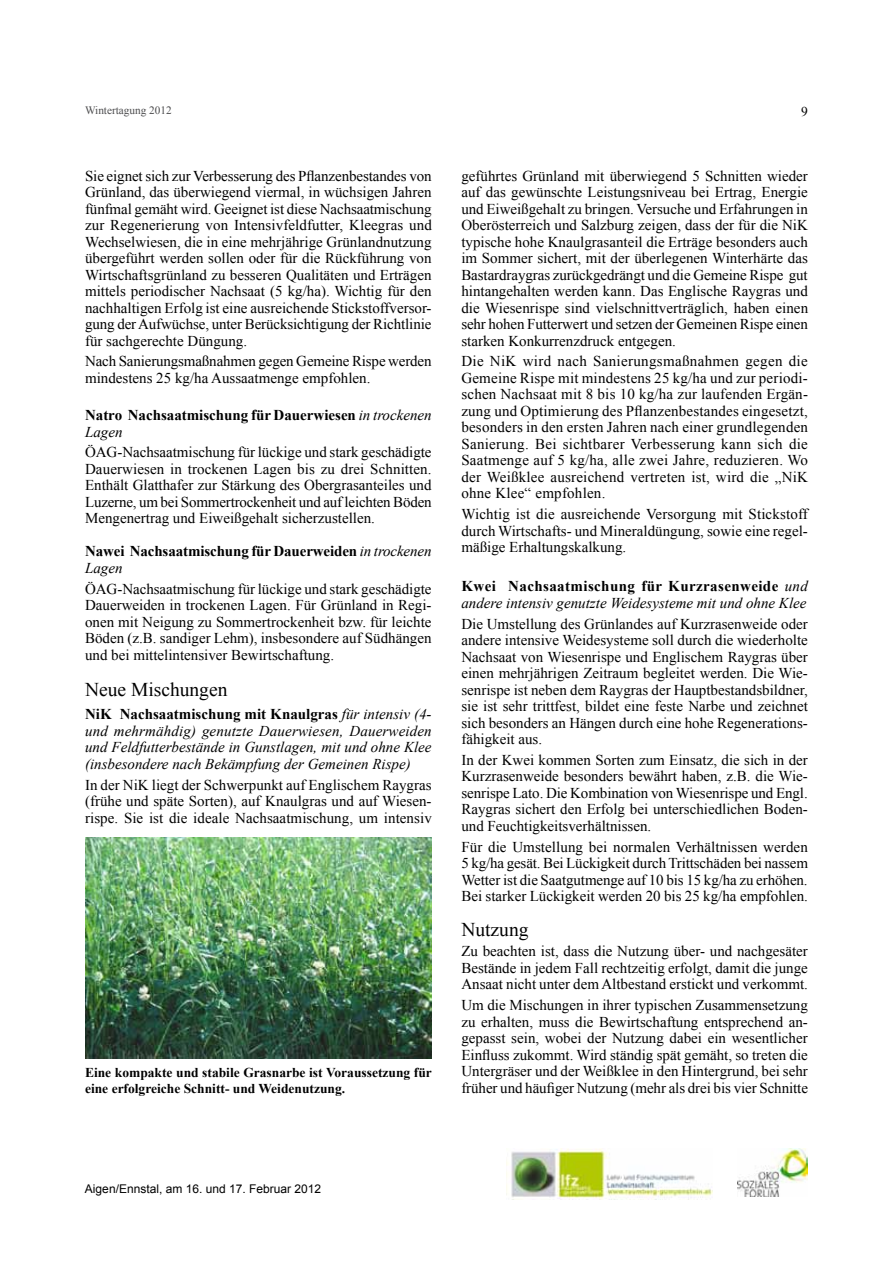
<style>
.page{position:relative;width:893px;height:1263px;background:#fff}
.page>*{position:absolute;margin:0;border:0;box-sizing:border-box;transform-origin:0 0}
.t1{font:19.5px "Times New Roman";color:#000}
.t2{font:15px/16.5px "Times New Roman";color:#000;text-align:justify}
.t3{font:italic 15px/16.5px "Times New Roman";color:#000;text-align:justify}
.t4{font:700 15px/16.5px "Times New Roman";letter-spacing:-.01em;color:#000}
.t5{font:700 13.5px/16.5px "Times New Roman";color:#000}
.t6{font:13.5px "Times New Roman";color:#000}
.t7{font:12px "Arial";color:#000}
.t8{font:11.25px "Times New Roman";color:#4b4b4d}
.s1{font-weight:400;font-style:italic}
.s2{font-weight:700;font-style:normal}
</style>
<div class="page">
<img style="left:737px;top:1149px;width:71px;height:48px">
<img style="left:507px;top:1149px;width:205px;height:50px">
<img style="left:85px;top:838px;width:347px;height:221px">
<p class="t8" style="left:85px;top:103px;width:88px">Wintertagung 2012</p>
<p class="t6" style="left:801px;top:102px;width:8px">9</p>
<p class="t2" style="left:85px;top:167px;width:348px">Sie eignet sich zur Verbesserung des Pflanzenbestandes von Grünland, das überwiegend viermal, in wüchsigen Jahren fünfmal gemäht wird. Geeignet ist diese Nachsaatmischung zur Regenerierung von Intensivfeldfutter, Kleegras und Wechselwiesen, die in eine mehrjährige Grünlandnutzung übergeführt werden sollen oder für die Rückführung von Wirtschaftsgrünland zu besseren Qualitäten und Erträgen mittels periodischer Nachsaat (5 kg/ha). Wichtig für den nachhaltigen Erfolg ist eine ausreichende Stickstoffversor&shy;gung der Aufwüchse, unter Berücksichtigung der Richtlinie für sachgerechte Düngung.</p>
<p class="t2" style="left:85px;top:353px;width:348px">Nach Sanierungsmaßnahmen gegen Gemeine Rispe werden mindestens 25 kg/ha Aussaatmenge empfohlen.</p>
<p class="t4" style="left:85px;top:406px;width:348px">Natro Nachsaatmischung für Dauerwiesen <span class="s1">in trockenen<br>Lagen</span></p>
<p class="t2" style="left:85px;top:444px;width:348px">ÖAG-Nachsaatmischung für lückige und stark geschädigte Dauerwiesen in trockenen Lagen bis zu drei Schnitten.<br>Enthält Glatthafer zur Stärkung des Obergrasanteiles und Luzerne, um bei Sommertrockenheit und auf leichten Böden Mengenertrag und Eiweißgehalt sicherzustellen.</p>
<p class="t4" style="left:85px;top:543px;width:348px">Nawei Nachsaatmischung für Dauerweiden <span class="s1">in trockenen<br>Lagen</span></p>
<p class="t2" style="left:85px;top:580px;width:348px">ÖAG-Nachsaatmischung für lückige und stark geschädigte Dauerweiden in trockenen Lagen. Für Grünland in Regi&shy;onen mit Neigung zu Sommertrockenheit bzw. für leichte Böden (z.B. sandiger Lehm), insbesondere auf Südhängen und bei mittelintensiver Bewirtschaftung.</p>
<h1 class="t1" style="left:85px;top:676px;width:144px">Neue Mischungen</h1>
<p class="t3" style="left:85px;top:706px;width:348px"><span class="s2">NiK Nachsaatmischung mit Knaulgras</span> für intensiv (4- und mehrmähdig) genutzte Dauerwiesen, Dauerweiden und Feldfutterbestände in Gunstlagen, mit und ohne Klee (insbesondere nach Bekämpfung der Gemeinen Rispe)</p>
<p class="t2" style="left:85px;top:776px;width:348px">In der NiK liegt der Schwerpunkt auf Englischem Raygras (frühe und späte Sorten), auf Knaulgras und auf Wiesen&shy;rispe. Sie ist die ideale Nachsaatmischung, um intensiv</p>
<p class="t5" style="left:85px;top:1063px;width:348px">Eine kompakte und stabile Grasnarbe ist Voraussetzung für eine erfolgreiche Schnitt- und Weidenutzung.</p>
<p class="t2" style="left:461px;top:167px;width:348px">geführtes Grünland mit überwiegend 5 Schnitten wieder auf das gewünschte Leistungsniveau bei Ertrag, Energie und Eiweißgehalt zu bringen. Versuche und Erfahrungen in Oberösterreich und Salzburg zeigen, dass der für die NiK typische hohe Knaulgrasanteil die Erträge besonders auch im Sommer sichert, mit der überlegenen Winterhärte das Bastardraygras zurückgedrängt und die Gemeine Rispe gut hintangehalten werden kann. Das Englische Raygras und die Wiesenrispe sind vielschnittverträglich, haben einen sehr hohen Futterwert und setzen der Gemeinen Rispe einen starken Konkurrenzdruck entgegen.</p>
<p class="t2" style="left:461px;top:353px;width:348px">Die NiK wird nach Sanierungsmaßnahmen gegen die Gemeine Rispe mit mindestens 25 kg/ha und zur periodi&shy;schen Nachsaat mit 8 bis 10 kg/ha zur laufenden Ergän&shy;zung und Optimierung des Pflanzenbestandes eingesetzt, besonders in den ersten Jahren nach einer grundlegenden Sanierung. Bei sichtbarer Verbesserung kann sich die Saatmenge auf 5 kg/ha, alle zwei Jahre, reduzieren. Wo der Weißklee ausreichend vertreten ist, wird die „NiK ohne Klee“ empfohlen.</p>
<p class="t2" style="left:461px;top:505px;width:348px">Wichtig ist die ausreichende Versorgung mit Stickstoff durch Wirtschafts- und Mineraldüngung, sowie eine regel&shy;mäßige Erhaltungskalkung.</p>
<p class="t3" style="left:461px;top:578px;width:348px"><span class="s2">Kwei Nachsaatmischung für Kurzrasenweide</span> und andere intensiv genutzte Weidesysteme mit und ohne Klee</p>
<p class="t2" style="left:461px;top:615px;width:348px">Die Umstellung des Grünlandes auf Kurzrasenweide oder andere intensive Weidesysteme soll durch die wiederholte Nachsaat von Wiesenrispe und Englischem Raygras über einen mehrjährigen Zeitraum begleitet werden. Die Wie&shy;senrispe ist neben dem Raygras der Hauptbestandsbildner, sie ist sehr trittfest, bildet eine feste Narbe und zeichnet sich besonders an Hängen durch eine hohe Regenerations&shy;fähigkeit aus.</p>
<p class="t2" style="left:461px;top:751px;width:348px">In der Kwei kommen Sorten zum Einsatz, die sich in der Kurzrasenweide besonders bewährt haben, z.B. die Wie&shy;senrispe Lato. Die Kombination von Wiesenrispe und Engl.<br>Raygras sichert den Erfolg bei unterschiedlichen Boden&shy;und Feuchtigkeitsverhältnissen.</p>
<p class="t2" style="left:461px;top:838px;width:348px">Für die Umstellung bei normalen Verhältnissen werden 5 kg/ha gesät. Bei Lückigkeit durch Trittschäden bei nassem Wetter ist die Saatgutmenge auf 10 bis 15 kg/ha zu erhöhen.<br>Bei starker Lückigkeit werden 20 bis 25 kg/ha empfohlen.</p>
<h1 class="t1" style="left:461px;top:916px;width:69px">Nutzung</h1>
<p class="t2" style="left:461px;top:943px;width:348px">Zu beachten ist, dass die Nutzung über- und nachgesäter Bestände in jedem Fall rechtzeitig erfolgt, damit die junge Ansaat nicht unter dem Altbestand erstickt und verkommt.</p>
<p class="t2" style="left:461px;top:997px;width:348px">Um die Mischungen in ihrer typischen Zusammensetzung zu erhalten, muss die Bewirtschaftung entsprechend an&shy;gepasst sein, wobei der Nutzung dabei ein wesentlicher Einfluss zukommt. Wird ständig spät gemäht, so treten die Untergräser und der Weißklee in den Hintergrund, bei sehr früher und häufiger Nutzung (mehr als drei bis vier Schnitte</p>
<p class="t7" style="left:85px;top:1181px;width:238px">Aigen/Ennstal, am 16. und 17. Februar 2012</p>
</div>
